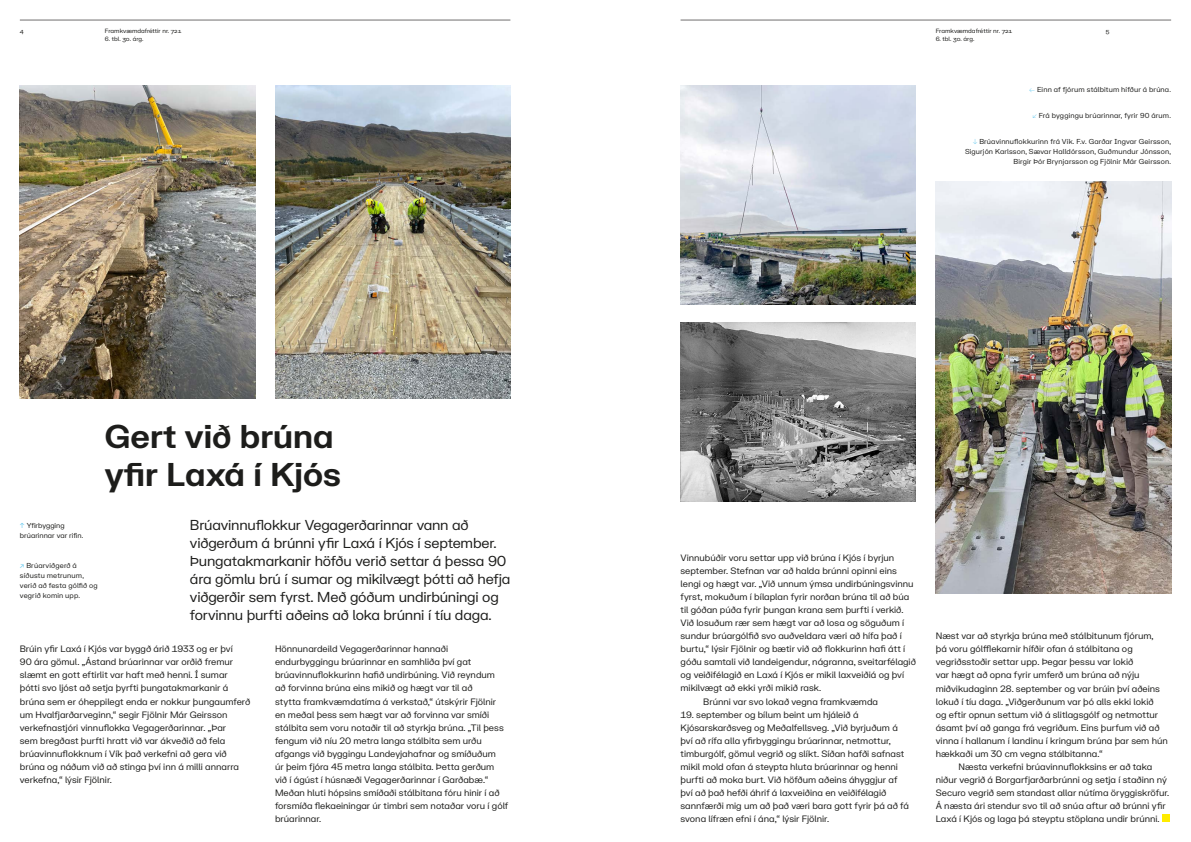
<style>
.page{position:relative;width:1191px;height:842px;background:#fff}
.page>*{position:absolute;margin:0;border:0;box-sizing:border-box;transform-origin:0 0}
.t1{font:700 32px/38.4px "Vegagerdin FK Grotesk";color:#1d1d1b}
.t2{font:14px/18px "Vegagerdin FK Grotesk";letter-spacing:-.015em;color:#1d1d1b}
.t3{font:9px/13px "Vegagerdin FK Grotesk";color:#1d1d1b}
.t4{font:7px/10px "Vegagerdin FK Grotesk";letter-spacing:.015em;color:#1d1d1b}
.t5{font:6px "Vegagerdin FK Grotesk";color:#1d1d1b}
.s1{color:#5dc5ed}
.s2{font-weight:900;color:#5dc5ed}
</style>
<div class="page">
<hr style="left:680px;top:20px;width:491px;height:1px;background:#706f6f">
<hr style="left:20px;top:20px;width:490px;height:1px;background:#706f6f">
<img style="left:275px;top:85px;width:235px;height:314px">
<img style="left:680px;top:85px;width:236px;height:219px">
<img style="left:935px;top:181px;width:236px;height:413px">
<img style="left:20px;top:85px;width:235px;height:314px">
<div style="left:1161px;top:814px;width:8px;height:8px;background:#ffec00"></div>
<img style="left:680px;top:322px;width:236px;height:179px">
<p class="t5" style="left:20px;top:26px;width:5px">4</p>
<p class="t5" style="left:105px;top:26px;width:78px">Framkvæmdafréttir nr. 721</p>
<p class="t5" style="left:105px;top:34px;width:40px">6. tbl. 30. árg.</p>
<h1 class="t1" style="left:105px;top:416px;width:237px">Gert við brúna yfir Laxá í Kjós</h1>
<p class="t4" style="left:20px;top:520px;width:65px"><span class="s1">↑</span> Yfirbygging brúarinnar var rifin.</p>
<p class="t4" style="left:20px;top:560px;width:79px"><span class="s1">↗</span> Brúarviðgerð á síðustu metrunum, verið að festa gólfið og vegrið komin upp.</p>
<p class="t2" style="left:190px;top:515px;width:322px">Brúavinnuflokkur Vegagerðarinnar vann að viðgerðum á brúnni yfir Laxá í Kjós í september.<br>Þungatakmarkanir höfðu verið settar á þessa 90 ára gömlu brú í sumar og mikilvægt þótti að hefja viðgerðir sem fyrst. Með góðum undirbúningi og forvinnu þurfti aðeins að loka brúnni í tíu daga.</p>
<p class="t3" style="left:20px;top:642px;width:232px">Brúin yfir Laxá í Kjós var byggð árið 1933 og er því<br>90 ára gömul. „Ástand brúarinnar var orðið fremur slæmt en gott eftirlit var haft með henni. Í sumar<br>þótti svo ljóst að setja þyrfti þungatakmarkanir á brúna sem er óheppilegt enda er nokkur þungaumferð um Hvalfjarðarveginn,“ segir Fjölnir Már Geirsson verkefnastjóri vinnuflokka Vegagerðarinnar. „Þar<br>sem bregðast þurfti hratt við var ákveðið að fela brúavinnuflokknum í Vík það verkefni að gera við brúna og náðum við að stinga því inn á milli annarra verkefna,“ lýsir Fjölnir.</p>
<p class="t3" style="left:275px;top:642px;width:235px">Hönnunardeild Vegagerðarinnar hannaði endurbyggingu brúarinnar en samhliða því gat brúavinnuflokkurinn hafið undirbúning. Við reyndum<br>að forvinna brúna eins mikið og hægt var til að<br>stytta framkvæmdatíma á verkstað,“ útskýrir Fjölnir en meðal þess sem hægt var að forvinna var smíði stálbita sem voru notaðir til að styrkja brúna. „Til þess fengum við níu 20 metra langa stálbita sem urðu afgangs við byggingu Landeyjahafnar og smíðuðum<br>úr þeim fjóra 45 metra langa stálbita. Þetta gerðum við í ágúst í húsnæði Vegagerðarinnar í Garðabæ.“ Meðan hluti hópsins smíðaði stálbitana fóru hinir í að forsmíða flekaeiningar úr timbri sem notaðar voru í gólf brúarinnar.</p>
<p class="t5" style="left:935px;top:26px;width:78px">Framkvæmdafréttir nr. 721</p>
<p class="t5" style="left:935px;top:34px;width:40px">6. tbl. 30. árg.</p>
<p class="t5" style="left:1106px;top:26px;width:5px">5</p>
<p class="t4" style="left:1029px;top:84px;width:143px"><span class="s1">←</span> Einn af fjórum stálbitum hífður á brúna.</p>
<p class="t4" style="left:1032px;top:110px;width:140px"><span class="s2">↙</span> Frá byggingu brúarinnar, fyrir 90 árum.</p>
<p class="t4" style="left:965px;top:136px;width:207px;text-align:right"><span class="s2">↓</span> Brúavinnuflokkurinn frá Vík. F.v. Garðar Ingvar Geirsson,<br>Sigurjón Karlsson, Sævar Halldórsson, Guðmundur Jónsson,<br>Birgir Þór Brynjarsson og Fjölnir Már Geirsson.</p>
<p class="t3" style="left:680px;top:551px;width:215px">Vinnubúðir voru settar upp við brúna í Kjós í byrjun</p>
<p class="t3" style="left:680px;top:564px;width:218px">september. Stefnan var að halda brúnni opinni eins</p>
<p class="t3" style="left:680px;top:577px;width:234px">lengi og hægt var. „Við unnum ýmsa undirbúningsvinnu</p>
<p class="t3" style="left:680px;top:590px;width:230px">fyrst, mokuðum í bílaplan fyrir norðan brúna til að búa</p>
<p class="t3" style="left:680px;top:603px;width:224px">til góðan púða fyrir þungan krana sem þurfti í verkið.</p>
<p class="t3" style="left:680px;top:616px;width:225px">Við losuðum rær sem hægt var að losa og söguðum í</p>
<p class="t3" style="left:680px;top:629px;width:223px">sundur brúargólfið svo auðveldara væri að hífa það í</p>
<p class="t3" style="left:680px;top:642px;width:226px">burtu,“ lýsir Fjölnir og bætir við að flokkurinn hafi átt í</p>
<p class="t3" style="left:680px;top:655px;width:237px">góðu samtali við landeigendur, nágranna, sveitarfélagið</p>
<p class="t3" style="left:680px;top:668px;width:225px">og veiðifélagið en Laxá í Kjós er mikil laxveiðiá og því</p>
<p class="t3" style="left:680px;top:681px;width:142px">mikilvægt að ekki yrði mikið rask.</p>
<p class="t3" style="left:703px;top:694px;width:176px">Brúnni var svo lokað vegna framkvæmda</p>
<p class="t3" style="left:680px;top:707px;width:230px">19. september og bílum beint um hjáleið á Kjósarskarðsveg og Meðalfellsveg. „Við byrjuðum á því að rífa alla yfirbyggingu brúarinnar, netmottur, timburgólf, gömul vegrið og slíkt. Síðan hafði safnast mikil mold ofan á steypta hluta brúarinnar og henni þurfti að moka burt. Við höfðum aðeins áhyggjur af því að það hefði áhrif á laxveiðina en veiðifélagið sannfærði mig um að það væri bara gott fyrir þá að fá svona lífræn efni í ána,“ lýsir Fjölnir.</p>
<p class="t3" style="left:935px;top:629px;width:219px">Næst var að styrkja brúna með stálbitunum fjórum,</p>
<p class="t3" style="left:935px;top:642px;width:198px">þá voru gólfflekarnir hífðir ofan á stálbitana og</p>
<p class="t3" style="left:935px;top:655px;width:199px">vegriðsstoðir settar upp. Þegar þessu var lokið</p>
<p class="t3" style="left:935px;top:668px;width:205px">var hægt að opna fyrir umferð um brúna að nýju</p>
<p class="t3" style="left:935px;top:681px;width:226px">miðvikudaginn 28. september og var brúin því aðeins</p>
<p class="t3" style="left:935px;top:694px;width:219px">lokuð í tíu daga. „Viðgerðunum var þó alls ekki lokið</p>
<p class="t3" style="left:935px;top:707px;width:224px">og eftir opnun settum við á slitlagsgólf og netmottur</p>
<p class="t3" style="left:935px;top:720px;width:225px">ásamt því að ganga frá vegriðum. Eins þurfum við að</p>
<p class="t3" style="left:935px;top:733px;width:233px">vinna í hallanum í landinu í kringum brúna þar sem hún</p>
<p class="t3" style="left:935px;top:746px;width:168px">hækkaði um 30 cm vegna stálbitanna.“</p>
<p class="t3" style="left:958px;top:759px;width:195px">Næsta verkefni brúavinnuflokksins er að taka</p>
<p class="t3" style="left:935px;top:772px;width:233px">niður vegrið á Borgarfjarðarbrúnni og setja í staðinn ný</p>
<p class="t3" style="left:935px;top:785px;width:235px">Securo vegrið sem standast allar nútíma öryggiskröfur.</p>
<p class="t3" style="left:935px;top:798px;width:231px">Á næsta ári stendur svo til að snúa aftur að brúnni yfir</p>
<p class="t3" style="left:935px;top:811px;width:225px">Laxá í Kjós og laga þá steyptu stöplana undir brúnni.</p>
</div>
